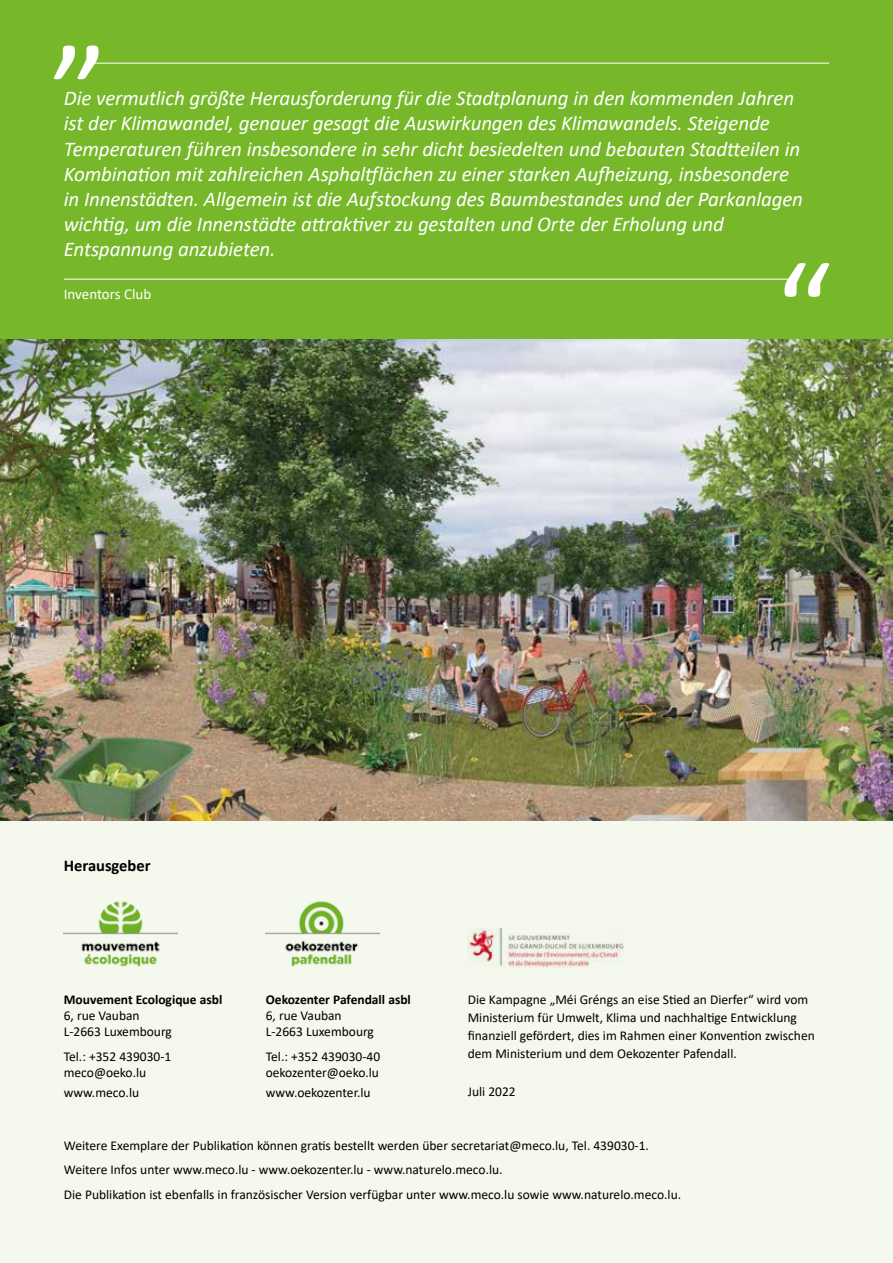
<style>
.page{position:relative;width:893px;height:1263px;background:#fff}
.page>*{position:absolute;margin:0;border:0;box-sizing:border-box;transform-origin:0 0}
.t1{font:italic 21px/25.2px "Calibri";letter-spacing:-.01em;color:#fff}
.t2{font:700 16.5px "Calibri";color:#000}
.t3{font:15px "Calibri";color:#fff}
.t4{font:13.5px/16.2px "Calibri";color:#000}
.t5{font:700 13.5px "Calibri";color:#000}
</style>
<div class="page">
<div style="left:0;top:811px;width:893px;height:452px;background:#f4f8ed"></div>
<div style="left:0;top:0;width:893px;height:370px;background:#76b82a"></div>
<img style="left:0;top:339px;width:893px;height:481px">
<img style="left:64px;top:901px;width:114px;height:66px">
<img style="left:266px;top:901px;width:114px;height:66px">
<img style="left:468px;top:928px;width:156px;height:39px">
<hr style="left:91px;top:63px;width:738px;height:1px;background:#fff">
<hr style="left:64px;top:279px;width:729px;height:1px;background:#fff">
<svg style="left:54px;top:46px;width:45px;height:33px"></svg>
<svg style="left:784px;top:263px;width:45px;height:34px"></svg>
<p class="t1" style="left:64px;top:85px;width:741px">Die vermutlich größte Herausforderung für die Stadtplanung in den kommenden Jahren ist der Klimawandel, genauer gesagt die Auswirkungen des Klimawandels. Steigende Temperaturen führen insbesondere in sehr dicht besiedelten und bebauten Stadtteilen in Kombination mit zahlreichen Asphaltflächen zu einer starken Aufheizung, insbesondere in Innenstädten. Allgemein ist die Aufstockung des Baumbestandes und der Parkanlagen wichtig, um die Innenstädte attraktiver zu gestalten und Orte der Erholung und Entspannung anzubieten.</p>
<p class="t3" style="left:64px;top:283px;width:89px">Inventors Club</p>
<p class="t2" style="left:64px;top:854px;width:88px">Herausgeber</p>
<p class="t5" style="left:64px;top:990px;width:160px">Mouvement Ecologique asbl</p>
<p class="t4" style="left:64px;top:1007px;width:110px">6, rue Vauban<br>L-2663 Luxembourg</p>
<p class="t4" style="left:64px;top:1048px;width:109px">Tel.: +352 439030-1 meco@oeko.lu</p>
<p class="t4" style="left:64px;top:1084px;width:77px">www.meco.lu</p>
<p class="t5" style="left:266px;top:989px;width:147px">Oekozenter Pafendall asbl</p>
<p class="t4" style="left:266px;top:1007px;width:110px">6, rue Vauban<br>L-2663 Luxembourg</p>
<p class="t4" style="left:266px;top:1048px;width:116px">Tel.: +352 439030-40 oekozenter@oeko.lu</p>
<p class="t4" style="left:266px;top:1084px;width:106px">www.oekozenter.lu</p>
<p class="t4" style="left:468px;top:990px;width:349px;line-height:18px">Die Kampagne „Méi Gréngs an eise Stied an Dierfer“ wird vom Ministerium für Umwelt, Klima und nachhaltige Entwicklung finanziell gefördert, dies im Rahmen einer Konvention zwischen dem Ministerium und dem Oekozenter Pafendall.</p>
<p class="t4" style="left:468px;top:1083px;width:50px">Juli 2022</p>
<p class="t4" style="left:64px;top:1132px;width:619px;line-height:24.8px">Weitere Exemplare der Publikation können gratis bestellt werden über secretariat@meco.lu, Tel. 439030-1.<br>Weitere Infos unter www.meco.lu - www.oekozenter.lu - www.naturelo.meco.lu.<br>Die Publikation ist ebenfalls in französischer Version verfügbar unter www.meco.lu sowie www.naturelo.meco.lu.</p>
</div>
